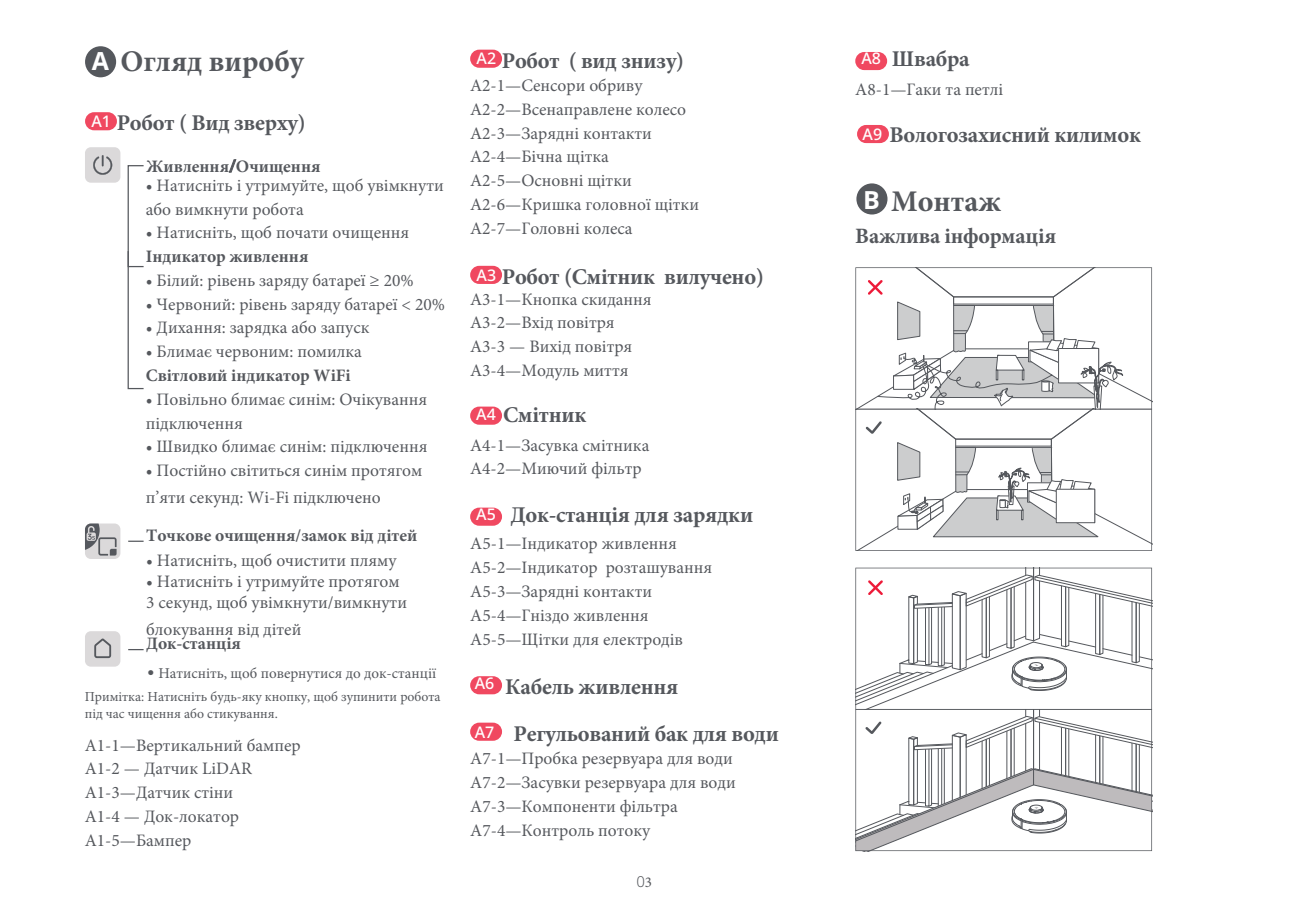
<style>
.page{position:relative;width:1290px;height:922px;background:#fff}
.page>*{position:absolute;margin:0;border:0;box-sizing:border-box;transform-origin:0 0}
.t1{font:700 30px "Minion Pro";color:#55585d}
.t2{font:700 22.5px/46.8px "Minion Pro";letter-spacing:-.01em;color:#55585d}
.t3{font:700 22px "Minion Pro";letter-spacing:-.01em;color:#55585d}
.t4{font:17.5px/23.8px "Minion Pro";color:#55585d}
.t5{font:700 17.5px "Minion Pro";color:#55585d}
.t6{font:15px "Minion Pro";color:#55585d}
.t7{font:300 15px "Noto Sans";color:#55585d}
.t8{font:13.75px/16.5px "Minion Pro";color:#55585d}
.s1{font-family:"Noto Sans";font-size:25px;color:#fff}
.s2{font-family:"Noto Sans";font-weight:500;font-size:16px;color:#fff}
.s3{font-family:"Noto Sans";font-weight:500}
.s4{font-family:"Ping Fang SC"}
.s5{font-family:"Minion Pro";font-weight:400}
</style>
<div class="page">
<div style="left:85px;top:46px;width:31px;height:31px;background:#55585d;border-radius:50%"></div>
<div style="left:85px;top:112px;width:32px;height:18px;background:#f04860;border-radius:9px"></div>
<div style="left:470px;top:266px;width:32px;height:18px;background:#f04860;border-radius:9px"></div>
<div style="left:470px;top:50px;width:32px;height:18px;background:#f04860;border-radius:9px"></div>
<div style="left:856px;top:183px;width:31px;height:31px;background:#55585d;border-radius:50%"></div>
<svg style="left:855px;top:267px;width:297px;height:283px"></svg>
<svg style="left:855px;top:567px;width:297px;height:283px"></svg>
<div style="left:470px;top:507px;width:32px;height:18px;background:#f04860;border-radius:9px"></div>
<div style="left:470px;top:676px;width:32px;height:18px;background:#f04860;border-radius:9px"></div>
<div style="left:470px;top:722px;width:32px;height:18px;background:#f04860;border-radius:9px"></div>
<div style="left:855px;top:52px;width:32px;height:18px;background:#f04860;border-radius:9px"></div>
<div style="left:857px;top:125px;width:32px;height:18px;background:#f04860;border-radius:9px"></div>
<div style="left:470px;top:406px;width:32px;height:18px;background:#f04860;border-radius:9px"></div>
<svg style="left:128px;top:540px;width:16px;height:1px"></svg>
<div style="left:85px;top:523px;width:35px;height:36px;background:#dbd9da;border-radius:6px"></div>
<svg style="left:85px;top:523px;width:32px;height:32px"></svg>
<div style="left:128px;top:165px;width:16px;height:102px;border:1px solid #55585d"></div>
<div style="left:85px;top:147px;width:35px;height:36px;background:#dbd9da;border-radius:6px"></div>
<svg style="left:93px;top:155px;width:19px;height:20px"></svg>
<div style="left:85px;top:631px;width:35px;height:35px;background:#dbd9da;border-radius:6px"></div>
<svg style="left:94px;top:638px;width:17px;height:20px"></svg>
<svg style="left:128px;top:649px;width:16px;height:1px"></svg>
<svg style="left:127px;top:250px;width:17px;height:140px"></svg>
<h1 class="t1" style="left:92px;top:40px;width:213px"><span class="s1">A</span> Огляд виробу</h1>
<p class="t2" style="left:91px;top:99px;width:216px"><span class="s2">A1</span> Робот ( Вид зверху)</p>
<p class="t5" style="left:146px;top:154px;width:176px">Живлення<span class="s3">/</span>Очищення</p>
<p class="t4" style="left:146px;top:173px;width:299px">• Натисніть і утримуйте, щоб увімкнути або вимкнути робота</p>
<p class="t4" style="left:146px;top:221px;width:265px">• Натисніть, щоб почати очищення</p>
<p class="t5" style="left:146px;top:244px;width:164px">Індикатор живлення</p>
<p class="t4" style="left:146px;top:268px;width:269px">• Білий: рівень заряду батареї ≥ 20%</p>
<p class="t4" style="left:146px;top:292px;width:301px">• Червоний: рівень заряду батареї &lt; 20%</p>
<p class="t4" style="left:146px;top:316px;width:225px">• Дихання: зарядка або запуск</p>
<p class="t4" style="left:146px;top:340px;width:218px">• Блимає червоним: помилка</p>
<p class="t5" style="left:146px;top:363px;width:206px">Світловий індикатор WiFi</p>
<p class="t4" style="left:146px;top:387px;width:283px">• Повільно блимає синім: Очікування підключення</p>
<p class="t4" style="left:146px;top:435px;width:283px">• Швидко блимає синім: підключення</p>
<p class="t4" style="left:146px;top:457px;width:278px;line-height:27px">• Постійно світиться синім протягом п’яти секунд: Wi-Fi підключено</p>
<p class="t5" style="left:146px;top:523px;width:273px">Точкове очищення/замок від дітей</p>
<p class="t4" style="left:146px;top:549px;width:252px">• Натисніть, щоб очистити пляму</p>
<p class="t4" style="left:146px;top:571px;width:262px;line-height:21px">• Натисніть і утримуйте протягом<br>3 секунд, щоб увімкнути/вимкнути</p>
<p class="t4" style="left:146px;top:618px;width:157px">блокування від дітей</p>
<p class="t5" style="left:146px;top:631px;width:96px">Док-станція</p>
<p class="t6" style="left:147px;top:662px;width:291px"><span class="s4">•</span> Натисніть, щоб повернутися до док-станції</p>
<p class="t8" style="left:85px;top:688px;width:357px">Примітка: Натисніть будь-яку кнопку, щоб зупинити робота під час чищення або стикування.</p>
<p class="t4" style="left:85px;top:733px;width:217px">A1-1—Вертикальний бампер<br>A1-2 — Датчик LiDAR<br>A1-3—Датчик стіни<br>A1-4 — Док-локатор<br>А1-5—Бампер</p>
<p class="t2" style="left:477px;top:37px;width:209px"><span class="s2">A2</span> Робот ( вид знизу)</p>
<p class="t4" style="left:470px;top:74px;width:230px">A2-1—Сенсори обриву<br>A2-2—Всенаправлене колесо<br>A2-3—Зарядні контакти<br>A2-4—Бічна щітка<br>A2-5—Основні щітки<br>A2-6—Кришка головної щітки<br>A2-7—Головні колеса</p>
<p class="t2" style="left:477px;top:253px;width:289px"><span class="s2">A3</span> Робот (Смітник вилучено)</p>
<p class="t4" style="left:470px;top:287px;width:183px">A3-1—Кнопка скидання<br>A3-2—Вхід повітря<br>A3-3 — Вихід повітря<br>A3-4—Модуль миття</p>
<p class="t2" style="left:476px;top:391px;width:112px"><span class="s2">A4</span> Смітник</p>
<p class="t4" style="left:470px;top:433px;width:181px">A4-1—Засувка смітника<br>A4-2—Миючий фільтр</p>
<p class="t2" style="left:476px;top:491px;width:278px"><span class="s2">A5</span> Док-станція для зарядки</p>
<p class="t4" style="left:470px;top:532px;width:243px">A5-1—Індикатор живлення<br>A5-2—Індикатор розташування<br>A5-3—Зарядні контакти<br>A5-4—Гніздо живлення<br>A5-5—Щітки для електродів</p>
<p class="t2" style="left:475px;top:662px;width:306px"><sup>A6</sup> Кабель живлення<br><span class="s2">A7</span> Регульований бак для води</p>
<p class="t4" style="left:470px;top:746px;width:267px">A7-1—Пробка резервуара для води<br>A7-2—Засувки резервуара для води<br>A7-3—Компоненти фільтра<br>A7-4—Контроль потоку</p>
<p class="t7" style="left:636px;top:871px;width:17px">0<span class="s5">3</span></p>
<p class="t2" style="left:861px;top:36px;width:110px"><span class="s2">A8</span> Швабра</p>
<p class="t4" style="left:855px;top:78px;width:149px">A8-1—Гаки та петлі</p>
<p class="t2" style="left:862px;top:111px;width:280px"><span class="s2">A9</span> Вологозахисний килимок</p>
<h1 class="t1" style="left:863px;top:180px;width:140px"><span class="s1">B</span> Монтаж</h1>
<p class="t3" style="left:855px;top:220px;width:202px">Важлива інформація</p>
</div>
